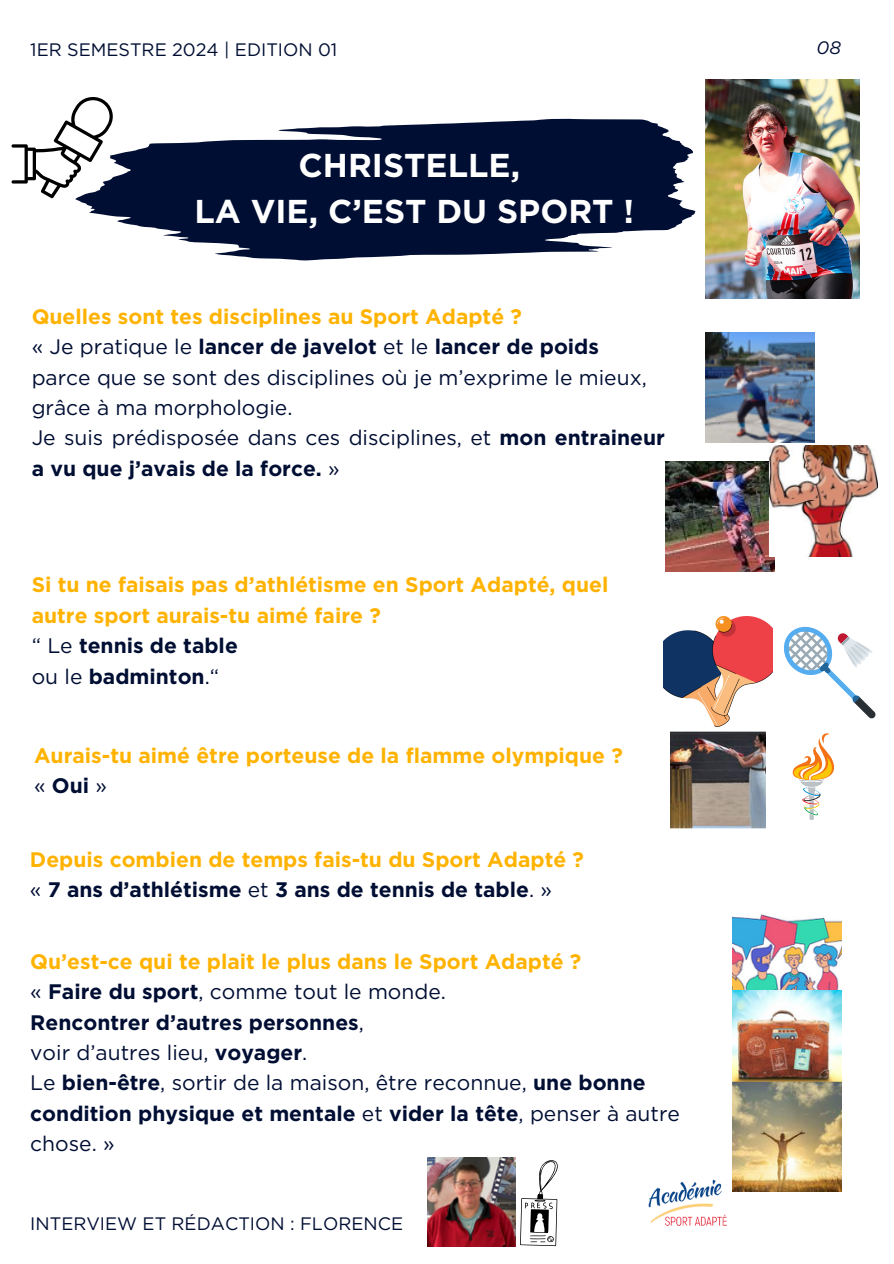
<style>
.page{position:relative;width:894px;height:1264px;background:#fff}
.page>*{position:absolute;margin:0;border:0;box-sizing:border-box;transform-origin:0 0}
.t1{font:700 33px/46.2px "Gotham";color:#fff;text-align:center}
.t2{font:700 21px/30.3px "Gotham";color:#ffb300}
.t3{font:700 21px/30.3px "Gotham";color:#000e33}
.t4{font:21px/30.3px "Gotham";color:#000e33}
.t5{font:18px "Gotham";color:#000e33}
.t6{font:italic 18px "Gotham";color:#000e33}
.s1{font-weight:700;color:#ffb300}
.s2{font-weight:700}
.s3{font-weight:400;color:#000e33}
.s4{color:#000e33}
.s5{color:#ffb300}
.s6{font-weight:400}
</style>
<div class="page">
<svg style="left:75px;top:119px;width:620px;height:141px;fill:#000e33"></svg>
<img style="left:705px;top:79px;width:154px;height:219px">
<img style="left:705px;top:332px;width:109px;height:111px">
<img style="left:427px;top:1157px;width:80px;height:89px">
<img style="left:665px;top:461px;width:109px;height:110px">
<img style="left:768px;top:446px;width:109px;height:110px">
<img style="left:663px;top:616px;width:109px;height:110px">
<img style="left:670px;top:731px;width:95px;height:97px">
<img style="left:732px;top:914px;width:109px;height:76px">
<img style="left:732px;top:990px;width:109px;height:91px">
<img style="left:732px;top:1081px;width:109px;height:110px">
<img style="left:648px;top:1179px;width:79px;height:47px">
<svg style="left:11px;top:97px;width:102px;height:101px"></svg>
<svg style="left:783px;top:626px;width:92px;height:92px"></svg>
<svg style="left:792px;top:733px;width:43px;height:87px"></svg>
<svg style="left:507px;top:1157px;width:51px;height:89px"></svg>
<p class="t5" style="left:30px;top:38px;width:308px">1ER SEMESTRE 2024 | EDITION 01</p>
<h2 class="t1" style="left:194px;top:142px;width:441px">CHRISTELLE,<br>LA VIE, C’EST DU SPORT !</h2>
<h2 class="t4" style="left:32px;top:301px;width:634px"><span class="s1">Quelles sont tes disciplines au Sport Adapté ?<br></span>« Je pratique le <span class="s2">lancer de javelot</span> et le <span class="s2">lancer de poids<br></span>parce que se sont des disciplines où je m’exprime le mieux, grâce à ma morphologie.<br>Je suis prédisposée dans ces disciplines, et <span class="s2">mon entraineur a vu que j’avais de la force.</span> »</h2>
<p class="t2" style="left:32px;top:569px;width:578px">Si tu ne faisais pas d’athlétisme en Sport Adapté, quel autre sport aurais-tu aimé faire ?<br><span class="s3">“ Le</span> <span class="s4">tennis de table<br></span><span class="s3">ou le</span> <span class="s4">badminton</span><span class="s3">.“</span></p>
<p class="t2" style="left:34px;top:740px;width:590px">Aurais-tu aimé être porteuse de la flamme olympique ? <span class="s3">«</span> <span class="s4">Oui</span> <span class="s3">»</span></p>
<h2 class="t2" style="left:30px;top:844px;width:555px">Depuis combien de temps fais-tu du Sport Adapté ? <span class="s3">«</span> <span class="s4">7 ans d’athlétisme</span> <span class="s3">et</span> <span class="s4">3 ans de tennis de table</span><span class="s3">. »</span></h2>
<p class="t3" style="left:30px;top:946px;width:651px"><span class="s5">Qu’est-ce qui te plait le plus dans le Sport Adapté ?<br></span><span class="s6">«</span> Faire du sport<span class="s6">, comme tout le monde.<br></span>Rencontrer d’autres personnes<span class="s6">,<br>voir d’autres lieu,</span> voyager<span class="s6">.<br>Le</span> bien-être<span class="s6">, sortir de la maison, être reconnue,</span> une bonne condition physique et mentale <span class="s6">et</span> vider la tête<span class="s6">, penser à autre chose. »</span></p>
<p class="t5" style="left:30px;top:1212px;width:374px">INTERVIEW ET RÉDACTION : FLORENCE</p>
<h1 class="t6" style="left:816px;top:37px;width:26px">08</h1>
</div>
